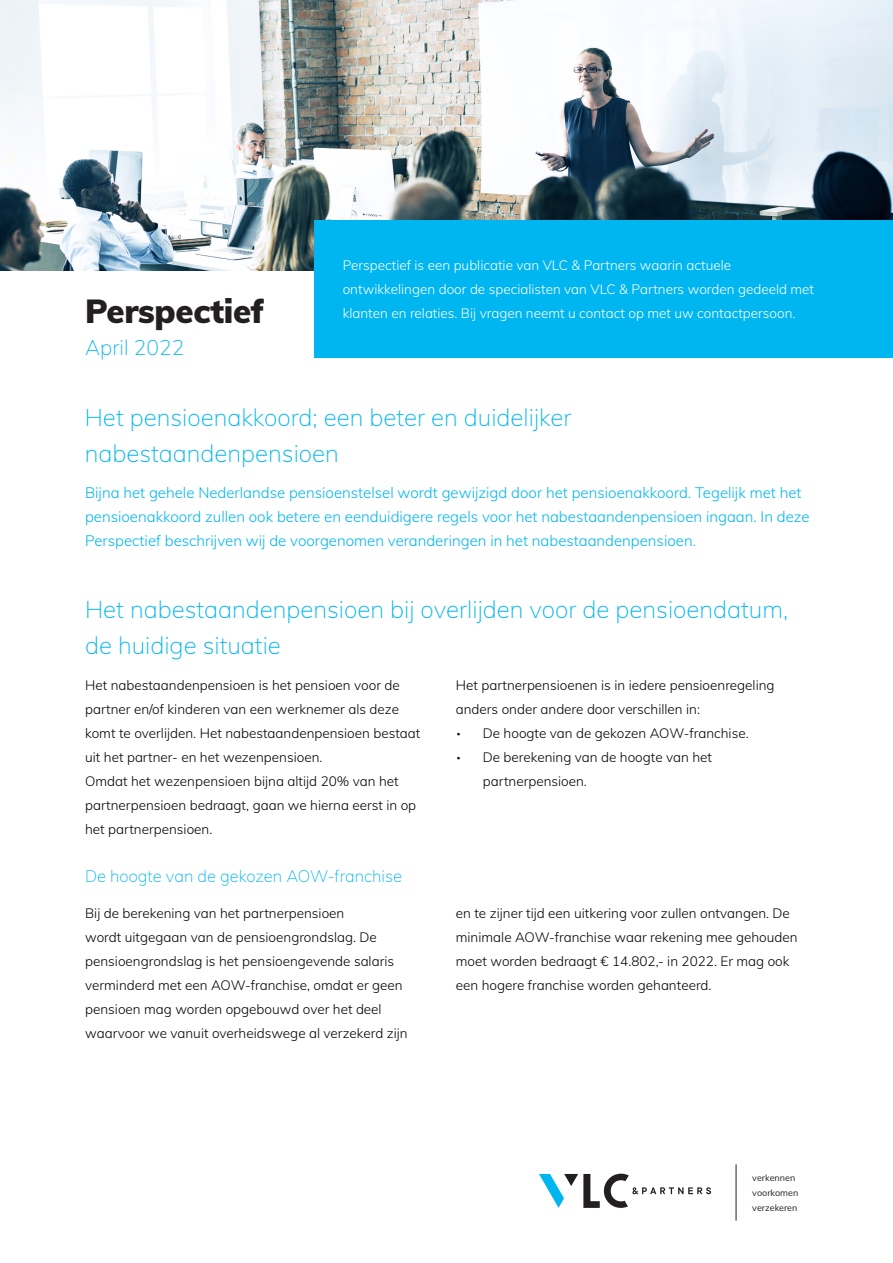
<style>
.page{position:relative;width:893px;height:1263px;background:#fff}
.page>*{position:absolute;margin:0;border:0;box-sizing:border-box;transform-origin:0 0}
.t1{font:900 33px "Muli";letter-spacing:-.01em;color:#231f20}
.Platte_tekst{font:200 24px/36px "Muli";color:#00b6f0}
.Platte_tekst-2{font:200 21px "Muli";color:#00b6f0}
.t2{font:200 16.5px "Muli";color:#00b6f0}
.Platte_tekst-3{font:300 15px/24px "Muli";color:#00b6f0}
.Platte_tekst-4{font:300 13.5px/24px "Muli";color:#000}
.Platte_tekst-5{font:300 13.5px/24px "Muli";color:#fff}
.t3{font:9px "Muli";color:#231f20}
.s1{font-family:"TT Commons";font-weight:400;font-size:15px;color:#101315}
</style>
<div class="page">
<img style="left:0;top:0;width:893px;height:270px">
<div style="left:315px;top:220px;width:578px;height:137px;background:#00b6f0"></div>
<svg style="left:539px;top:1174px;width:172px;height:34px"></svg>
<hr style="left:736px;top:1164px;width:1px;height:56px;background:#231f20">
<p class="Platte_tekst-5" style="left:343px;top:253px;width:473px">Perspectief is een publicatie van VLC &amp; Partners waarin actuele ontwikkelingen door de specialisten van VLC &amp; Partners worden gedeeld met</p>
<p class="t1" style="left:85px;top:287px;width:181px">Perspectief</p>
<p class="Platte_tekst-5" style="left:343px;top:301px;width:454px">klanten en relaties. Bij vragen neemt u contact op met uw contactpersoon.</p>
<p class="Platte_tekst-2" style="left:85px;top:332px;width:101px">April 2022</p>
<p class="Platte_tekst" style="left:85px;top:398px;width:488px">Het pensioenakkoord; een beter en duidelijker nabestaandenpensioen</p>
<p class="Platte_tekst-3" style="left:85px;top:480px;width:726px">Bijna het gehele Nederlandse pensioenstelsel wordt gewijzigd door het pensioenakkoord. Tegelijk met het pensioenakkoord zullen ook betere en eenduidigere regels voor het nabestaandenpensioen ingaan. In deze<br>Perspectief beschrijven wij de voorgenomen veranderingen in het nabestaandenpensioen.</p>
<p class="Platte_tekst" style="left:85px;top:590px;width:705px">Het nabestaandenpensioen bij overlijden voor de pensioendatum, de huidige situatie</p>
<p class="Platte_tekst-4" style="left:85px;top:673px;width:337px">Het nabestaandenpensioen is het pensioen voor de partner en/of kinderen van een werknemer als deze komt te overlijden. Het nabestaandenpensioen bestaat uit het partner- en het wezenpensioen.<br>Omdat het wezenpensioen bijna altijd 20% van het partnerpensioen bedraagt, gaan we hierna eerst in op het partnerpensioen.</p>
<p class="t2" style="left:85px;top:864px;width:319px">De hoogte van de gekozen AOW-franchise</p>
<p class="Platte_tekst-4" style="left:85px;top:901px;width:324px">Bij de berekening van het partnerpensioen<br>wordt uitgegaan van de pensioengrondslag. De pensioengrondslag is het pensioengevende salaris verminderd met een AOW-franchise, omdat er geen pensioen mag worden opgebouwd over het deel waarvoor we vanuit overheidswege al verzekerd zijn</p>
<p class="Platte_tekst-4" style="left:456px;top:673px;width:320px">Het partnerpensioenen is in iedere pensioenregeling anders onder andere door verschillen in:</p>
<p class="Platte_tekst-4" style="left:456px;top:721px;width:294px"><span class="s1">•</span> De hoogte van de gekozen AOW-franchise.</p>
<p class="Platte_tekst-4" style="left:483px;top:745px;width:231px;text-indent:-27px"><span class="s1">•</span> De berekening van de hoogte van het partnerpensioen.</p>
<p class="Platte_tekst-4" style="left:456px;top:901px;width:343px">en te zijner tijd een uitkering voor zullen ontvangen. De minimale AOW-franchise waar rekening mee gehouden moet worden bedraagt € 14.802,- in 2022. Er mag ook een hogere franchise worden gehanteerd.</p>
<p class="t3" style="left:752px;top:1171px;width:45px">verkennen</p>
<p class="t3" style="left:752px;top:1186px;width:48px">voorkomen</p>
<p class="t3" style="left:752px;top:1201px;width:47px">verzekeren</p>
</div>
